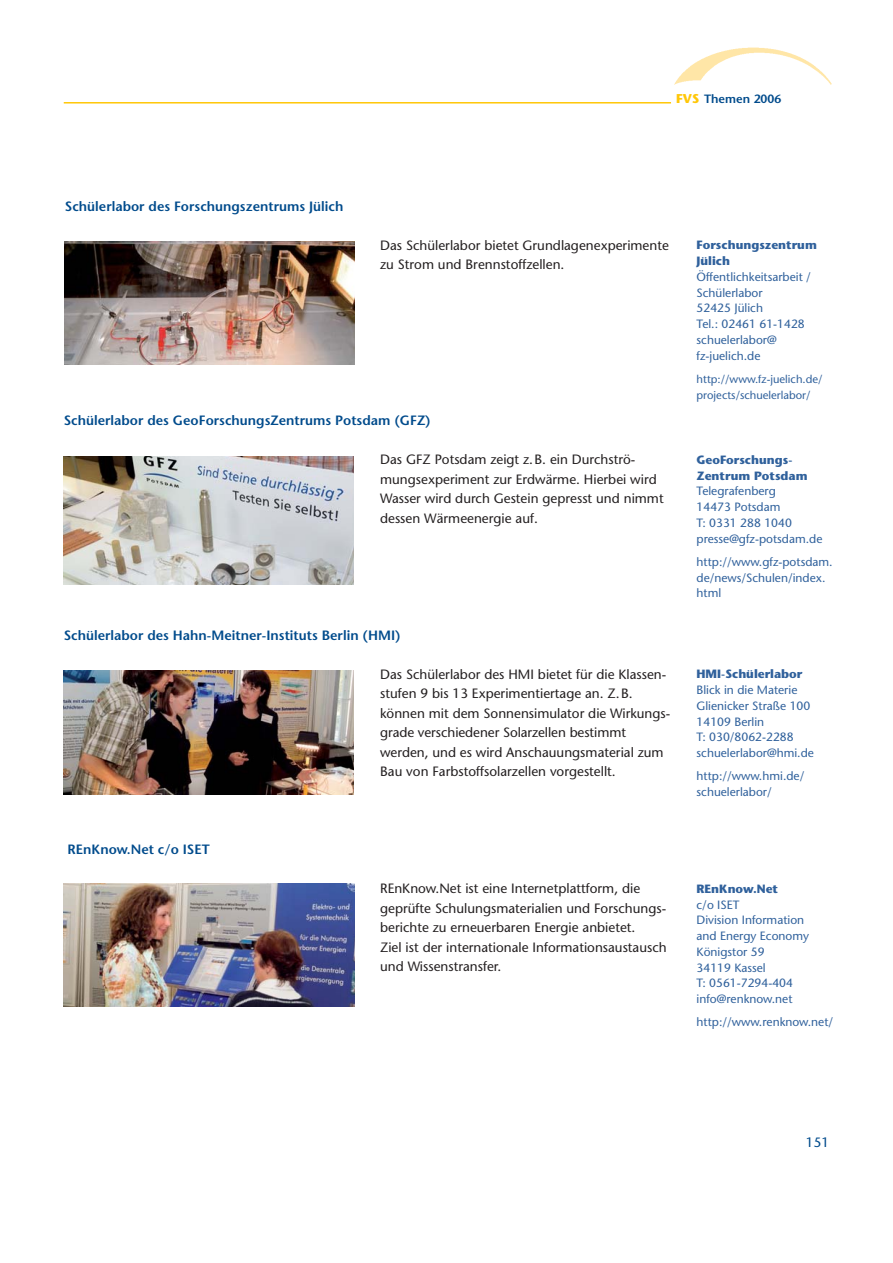
<style>
.page{position:relative;width:893px;height:1263px;background:#fff}
.page>*{position:absolute;margin:0;border:0;box-sizing:border-box;transform-origin:0 0}
.t1{font:13.5px/19.5px "Stone Sans";color:#231f20}
.t2{font:600 13.5px "Stone Sans";color:#004b8c}
.t3{font:13.5px "Stone Sans";color:#004b8c}
.t4{font:12px/15.8px "Stone Sans";color:#30619c}
.t5{font:700 12px/15.8px "Stone Sans";color:#30619c}
.t6{font:600 12px "Stone Sans";color:#004b8c}
.t7{font:11.25px/15.8px "Stone Sans";color:#30619c}
.s1{font-weight:700;font-size:12.75px;color:#ffc708}
</style>
<div class="page">
<hr style="left:64px;top:102px;width:607px;height:2px;background:#ffc708">
<img style="left:674px;top:47px;width:158px;height:38px">
<img style="left:64px;top:456px;width:290px;height:129px">
<img style="left:64px;top:671px;width:290px;height:123px">
<img style="left:65px;top:241px;width:290px;height:123px">
<img style="left:64px;top:883px;width:291px;height:124px">
<p class="t6" style="left:676px;top:94px;width:107px"><span class="s1">FVS</span> Themen 2006</p>
<p class="t2" style="left:65px;top:201px;width:280px">Schülerlabor des Forschungszentrums Jülich</p>
<p class="t1" style="left:380px;top:236px;width:290px">Das Schülerlabor bietet Grundlagenexperimente zu Strom und Brennstoffzellen.</p>
<p class="t2" style="left:64px;top:415px;width:368px">Schülerlabor des GeoForschungsZentrums Potsdam (GFZ)</p>
<p class="t1" style="left:380px;top:451px;width:285px">Das GFZ Potsdam zeigt z.B. ein Durchströ&shy;mungsexperiment zur Erdwärme. Hierbei wird Wasser wird durch Gestein gepresst und nimmt dessen Wärmeenergie auf.</p>
<p class="t2" style="left:64px;top:630px;width:338px">Schülerlabor des Hahn-Meitner-Instituts Berlin (HMI)</p>
<p class="t5" style="left:696px;top:238px;width:122px">Forschungszentrum<br>Jülich</p>
<p class="t4" style="left:696px;top:270px;width:116px">Öffentlichkeitsarbeit /<br>Schülerlabor<br>52425 Jülich<br>Tel.: 02461 61-1428 schuelerlabor@ fz-juelich.de</p>
<p class="t7" style="left:696px;top:372px;width:128px">http://www.fz-juelich.de/ projects/schuelerlabor/</p>
<p class="t5" style="left:696px;top:453px;width:113px">GeoForschungs-<br>Zentrum Potsdam</p>
<p class="t4" style="left:696px;top:485px;width:127px">Telegrafenberg<br>14473 Potsdam<br>T: 0331 288 1040 presse@gfz-potsdam.de</p>
<p class="t4" style="left:696px;top:555px;width:138px">http://www.gfz-potsdam. de/news/Schulen/index. html</p>
<p class="t2" style="left:68px;top:844px;width:144px">REnKnow.Net c/o ISET</p>
<p class="t1" style="left:380px;top:665px;width:292px">Das Schülerlabor des HMI bietet für die Klassen&shy;stufen 9 bis 13 Experimentiertage an. Z.B. können mit dem Sonnensimulator die Wirkungs&shy;grade verschiedener Solarzellen bestimmt werden, und es wird Anschauungsmaterial zum Bau von Farbstoffsolarzellen vorgestellt.</p>
<p class="t5" style="left:696px;top:667px;width:107px">HMI-Schülerlabor</p>
<p class="t4" style="left:696px;top:683px;width:119px">Blick in die Materie<br>Glienicker Straße 100<br>14109 Berlin<br>T: 030/8062-2288 schuelerlabor@hmi.de</p>
<p class="t4" style="left:696px;top:769px;width:109px">http://www.hmi.de/ schuelerlabor/</p>
<p class="t1" style="left:380px;top:880px;width:288px">REnKnow.Net ist eine Internetplattform, die geprüfte Schulungsmaterialien und Forschungs&shy;berichte zu erneuerbaren Energie anbietet.<br>Ziel ist der internationale Informationsaustausch und Wissenstransfer.</p>
<p class="t5" style="left:696px;top:882px;width:83px">REnKnow.Net</p>
<p class="t4" style="left:696px;top:898px;width:114px">c/o ISET<br>Division Information and Energy Economy<br>Königstor 59<br>34119 Kassel<br>T: 0561-7294-404 info@renknow.net</p>
<p class="t4" style="left:696px;top:1015px;width:138px">http://www.renknow.net/</p>
<p class="t3" style="left:806px;top:1137px;width:25px">151</p>
</div>
